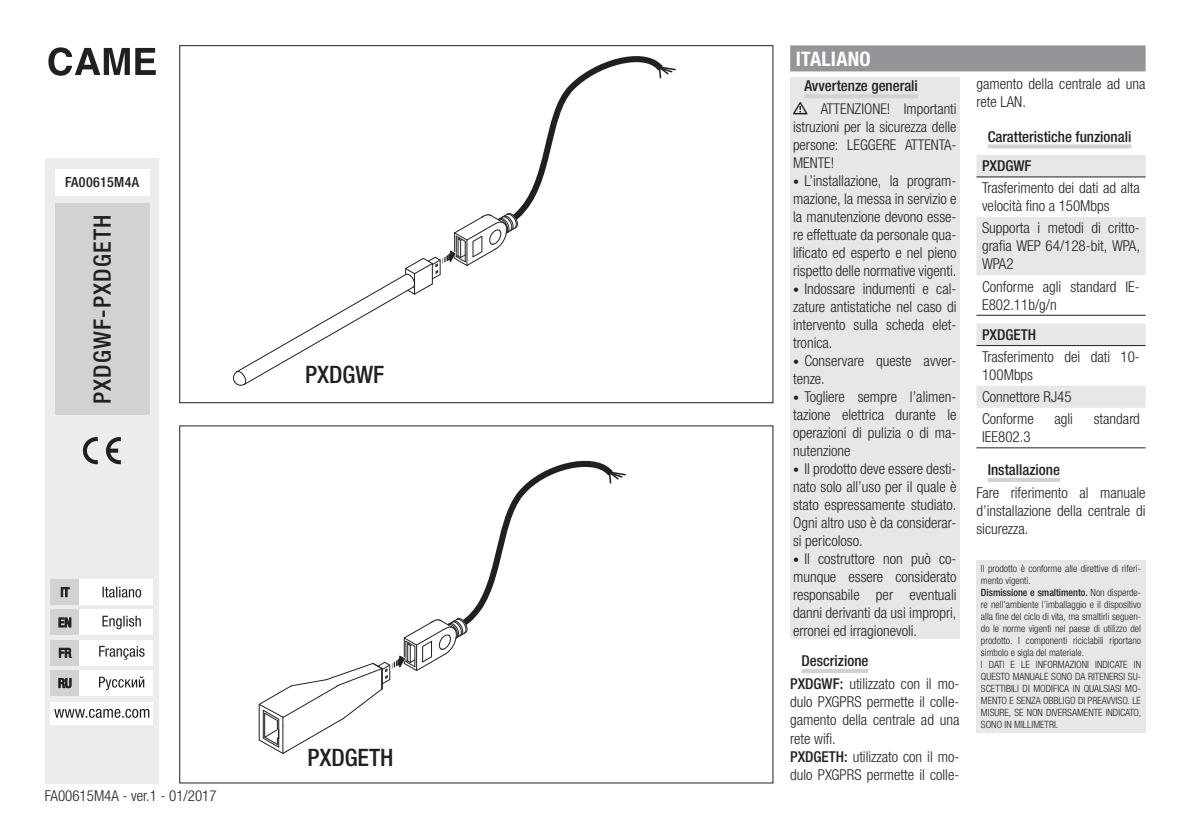
<style>
.page{position:relative;width:1191px;height:840px;background:#fff}
.page>*{position:absolute;margin:0;border:0;box-sizing:border-box;transform-origin:0 0}
.Testo_BASE{font:500 condensed 24px "Helvetica Neue LTW1 G";letter-spacing:.05em;color:#231f20}
.Testo_BASE-2{font:500 condensed 24px "Helvetica Neue LTW1 G";color:#231f20}
.Testo_BASE-3{font:500 condensed 24px "Helvetica Neue LTW1 G";letter-spacing:.025em;color:#231f20}
.Lingua_su_grigio{font:700 condensed 20px "Helvetica Neue LTW1 G";letter-spacing:.01em;color:#fff}
.Testo_BASE-4{font:300 condensed 15px/18px "Helvetica Neue LTW1 G";color:#231f20;text-align:justify}
.Titoletto{font:500 condensed 15px "Helvetica Neue LTW1 G";color:#231f20}
.Testo_BASE-5{font:500 condensed 15px "Helvetica Neue LTW1 G";color:#231f20}
.Testo_BASE-6{font:300 condensed 14.8px/17.8px "Helvetica Neue LTW1 G";color:#231f20;text-align:justify}
.t1{font:500 condensed 14px "Helvetica Neue LTW1 G";letter-spacing:.025em;color:#231f20}
.Dichiarazione{font:300 condensed 10px/12px "Helvetica Neue LTW1 G";color:#231f20}
.Dichiarazione_MAIUSC{font:300 condensed 10px/12px "Helvetica Neue LTW1 G";color:#231f20;text-align:justify}
.s1{font-weight:100;font-size:12px}
.s2{font-weight:500}
</style>
<div class="page">
<div style="left:45px;top:158px;width:114px;height:624px;background:#ececee"></div>
<div style="left:55px;top:203px;width:94px;height:212px;background:#d1d2d4"></div>
<svg style="left:106px;top:437px;width:15px;height:27px"></svg>
<svg style="left:83px;top:437px;width:15px;height:27px"></svg>
<svg style="left:48px;top:47px;width:108px;height:29px"></svg>
<svg style="left:233px;top:56px;width:443px;height:329px"></svg>
<svg style="left:258px;top:460px;width:368px;height:293px"></svg>
<div style="left:55px;top:169px;width:94px;height:26px;background:#fff"></div>
<div style="left:79px;top:579px;width:74px;height:25px;background:#fff"></div>
<div style="left:51px;top:579px;width:28px;height:25px;background:#d1d2d4"></div>
<svg style="left:102px;top:586px;width:39px;height:11px"></svg>
<svg style="left:61px;top:587px;width:8px;height:9px"></svg>
<div style="left:79px;top:609px;width:74px;height:26px;background:#fff"></div>
<div style="left:51px;top:609px;width:28px;height:26px;background:#d1d2d4"></div>
<svg style="left:102px;top:615px;width:39px;height:13px"></svg>
<svg style="left:59px;top:617px;width:12px;height:10px"></svg>
<div style="left:79px;top:639px;width:74px;height:26px;background:#fff"></div>
<div style="left:51px;top:639px;width:28px;height:26px;background:#d1d2d4"></div>
<svg style="left:99px;top:645px;width:46px;height:14px"></svg>
<svg style="left:59px;top:647px;width:13px;height:10px"></svg>
<div style="left:79px;top:670px;width:74px;height:25px;background:#fff"></div>
<div style="left:51px;top:670px;width:28px;height:25px;background:#d1d2d4"></div>
<svg style="left:99px;top:676px;width:45px;height:13px"></svg>
<svg style="left:59px;top:678px;width:12px;height:9px"></svg>
<div style="left:51px;top:701px;width:102px;height:23px;background:#fff"></div>
<svg style="left:54px;top:708px;width:95px;height:9px"></svg>
<div style="left:790px;top:45px;width:355px;height:26px;background:#939598"></div>
<svg style="left:801px;top:669px;width:67px;height:3px"></svg>
<div style="left:790px;top:78px;width:169px;height:560px;background:#e6e7e9"></div>
<hr style="left:804px;top:94px;width:114px;height:4px;background:#d1d2d4">
<svg style="left:793px;top:102px;width:14px;height:12px"></svg>
<svg style="left:987px;top:144px;width:144px;height:4px"></svg>
<svg style="left:987px;top:478px;width:73px;height:3px"></svg>
<svg style="left:976px;top:155px;width:169px;height:120px"></svg>
<hr style="left:976px;top:176px;width:169px;height:1px;background:#231f20">
<hr style="left:976px;top:315px;width:169px;height:1px;background:#231f20">
<svg style="left:976px;top:323px;width:169px;height:84px"></svg>
<hr style="left:976px;top:345px;width:169px;height:1px;background:#231f20">
<hr style="left:976px;top:447px;width:169px;height:1px;background:#231f20">
<div style="left:976px;top:560px;width:169px;height:172px;background:#e6e7e9"></div>
<p class="t1" style="left:65px;top:174px;width:75px">FA00615M4A</p>
<h1 class="Testo_BASE" style="left:88px;top:404px;width:191px;rotate:-90deg">PXDGWF-PXDGETH</h1>
<p class="Testo_BASE-3" style="left:305px;top:359px;width:81px">PXDGWF</p>
<p class="Testo_BASE-4" style="left:45px;top:786px;width:173px">FA00615M4A - ver.1 - 01/2017</p>
<p class="Testo_BASE-2" style="left:307px;top:742px;width:88px">PXDGETH</p>
<p class="Lingua_su_grigio" style="left:796px;top:47px;width:76px">ITALIANO</p>
<p class="Titoletto" style="left:804px;top:77px;width:115px">Avvertenze generali</p>
<p class="Testo_BASE-6" style="left:793px;top:100px;width:165px;text-indent:28px">ATTENZIONE! Importanti istruzioni per la sicurezza delle persone: LEGGERE ATTENTA-MENTE!</p>
<p class="Testo_BASE-4" style="left:793px;top:171px;width:165px"><span class="s1">•</span> L’installazione, la program&shy;mazione, la messa in servizio e la manutenzione devono esse&shy;re effettuate da personale qua&shy;lificato ed esperto e nel pieno rispetto delle normative vigenti.</p>
<p class="Testo_BASE-4" style="left:793px;top:279px;width:165px"><span class="s1">•</span> Indossare indumenti e cal&shy;zature antistatiche nel caso di intervento sulla scheda elet&shy;tronica.</p>
<p class="Testo_BASE-4" style="left:793px;top:351px;width:165px"><span class="s1">•</span> Conservare queste avver&shy;tenze.</p>
<p class="Testo_BASE-4" style="left:793px;top:387px;width:165px"><span class="s1">•</span> Togliere sempre l’alimen&shy;tazione elettrica durante le operazioni di pulizia o di ma&shy;nutenzione</p>
<p class="Testo_BASE-4" style="left:793px;top:459px;width:165px"><span class="s1">•</span> Il prodotto deve essere desti&shy;nato solo all’uso per il quale è stato espressamente studiato.<br>Ogni altro uso è da considerar&shy;si pericoloso.</p>
<p class="Testo_BASE-4" style="left:793px;top:549px;width:165px"><span class="s1">•</span> Il costruttore non può co&shy;munque essere considerato responsabile per eventuali danni derivanti da usi impropri, erronei ed irragionevoli.</p>
<p class="Titoletto" style="left:801px;top:651px;width:68px">Descrizione</p>
<p class="Testo_BASE-4" style="left:790px;top:674px;width:171px"><span class="s2">PXDGWF:</span> utilizzato con il mo&shy;dulo PXGPRS permette il colle&shy;gamento della centrale ad una rete wifi.</p>
<p class="Testo_BASE-4" style="left:790px;top:746px;width:171px"><span class="s2">PXDGETH:</span> utilizzato con il mo&shy;dulo PXGPRS permette il colle-</p>
<p class="Testo_BASE-4" style="left:976px;top:74px;width:171px">gamento della centrale ad una rete LAN.</p>
<p class="Titoletto" style="left:987px;top:127px;width:145px">Caratteristiche funzionali</p>
<p class="Testo_BASE-5" style="left:982px;top:157px;width:51px">PXDGWF</p>
<p class="Testo_BASE-4" style="left:982px;top:179px;width:159px">Trasferimento dei dati ad alta velocità fino a 150Mbps</p>
<p class="Testo_BASE-4" style="left:982px;top:219px;width:159px">Supporta i metodi di critto&shy;grafia WEP 64/128-bit, WPA, WPA2</p>
<p class="Testo_BASE-4" style="left:982px;top:277px;width:159px">Conforme agli standard IE-<br>E802.11b/g/n</p>
<p class="Testo_BASE-5" style="left:982px;top:325px;width:55px">PXDGETH</p>
<p class="Testo_BASE-4" style="left:982px;top:347px;width:159px">Trasferimento dei dati 10-<br>100Mbps</p>
<p class="Testo_BASE-4" style="left:982px;top:387px;width:91px">Connettore RJ45</p>
<p class="Testo_BASE-4" style="left:982px;top:410px;width:53px">Conforme</p>
<p class="Testo_BASE-4" style="left:1054px;top:410px;width:20px">agli</p>
<p class="Testo_BASE-4" style="left:1093px;top:410px;width:48px">standard</p>
<p class="Testo_BASE-4" style="left:982px;top:428px;width:50px">IEE802.3</p>
<p class="Titoletto" style="left:987px;top:460px;width:74px">Installazione</p>
<p class="Testo_BASE-4" style="left:976px;top:484px;width:171px">Fare riferimento al manuale d’installazione della centrale di sicurezza.</p>
<p class="Dichiarazione" style="left:981px;top:562px;width:162px">Il prodotto è conforme alle direttive di riferi&shy;mento vigenti.</p>
<p class="Dichiarazione" style="left:981px;top:586px;width:162px;text-align:justify"><span class="s2">Dismissione e smaltimento.</span> Non disperde&shy;re nell’ambiente l’imballaggio e il dispositivo alla fine del ciclo di vita, ma smaltirli seguen&shy;do le norme vigenti nel paese di utilizzo del prodotto. I componenti riciclabili riportano simbolo e sigla del materiale.</p>
<p class="Dichiarazione_MAIUSC" style="left:981px;top:658px;width:162px">I DATI E LE INFORMAZIONI INDICATE IN QUESTO MANUALE SONO DA RITENERSI SU-SCETTIBILI DI MODIFICA IN QUALSIASI MO-MENTO E SENZA OBBLIGO DI PREAVVISO. LE MISURE, SE NON DIVERSAMENTE INDICATO, SONO IN MILLIMETRI.</p>
</div>
